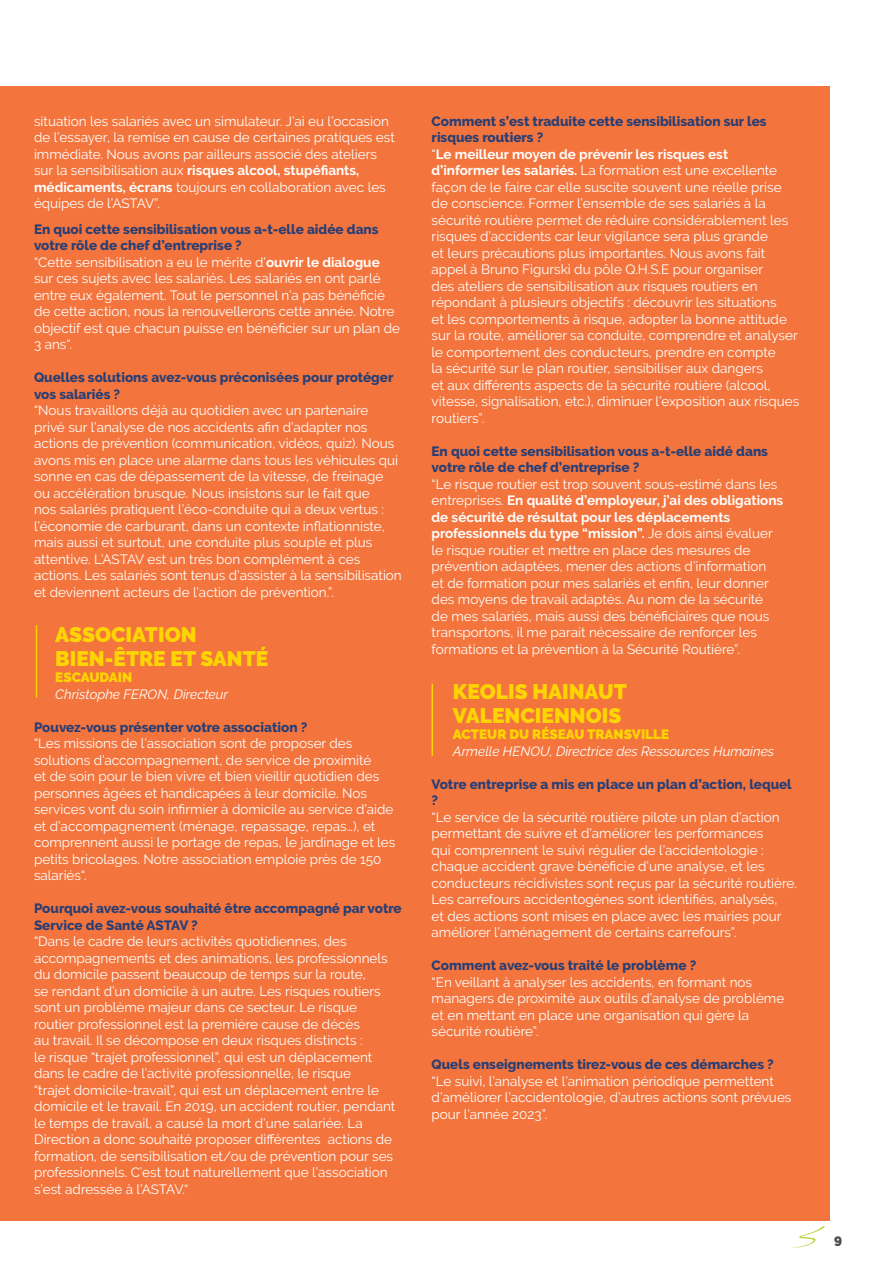
<style>
.page{position:relative;width:893px;height:1263px;background:#fff}
.page>*{position:absolute;margin:0;border:0;box-sizing:border-box;transform-origin:0 0}
.TXT{font:900 21px "Raleway";color:#fed503}
.TXT-2{font:13.5px/16.5px "Raleway";color:#fff}
.TXT-3{font:800 13.5px/16.5px "Raleway";color:#283e75}
.TXT-4{font:italic 13.5px "Raleway";color:#fff}
.TXT-5{font:900 13.5px "Raleway";color:#fed503}
.t1{font:900 13.5px "Raleway";color:#4b4c4d}
.s1{font-weight:700}
</style>
<div class="page">
<div style="left:0;top:86px;width:829px;height:1134px;background:#f3753d"></div>
<hr style="left:36px;top:625px;width:1px;height:72px;background:#fed503">
<hr style="left:432px;top:684px;width:1px;height:72px;background:#fed503">
<svg style="left:792px;top:1226px;width:33px;height:22px"></svg>
<p class="TXT-2" style="left:34px;top:113px;width:362px">situation les salariés avec un simulateur. J’ai eu l’occasion de l’essayer, la remise en cause de certaines pratiques est immédiate. Nous avons par ailleurs associé des ateliers sur la sensibilisation aux <span class="s1">risques alcool, stupéfiants, médicaments, écrans</span> toujours en collaboration avec les équipes de l’ASTAV”.</p>
<p class="TXT-3" style="left:34px;top:221px;width:346px">En quoi cette sensibilisation vous a-t-elle aidée dans votre rôle de chef d’entreprise ?</p>
<p class="TXT-2" style="left:34px;top:254px;width:368px">“Cette sensibilisation a eu le mérite d’<span class="s1">ouvrir le dialogue </span>sur ces sujets avec les salariés. Les salariés en ont parlé entre eux également. Tout le personnel n’a pas bénéficié de cette action, nous la renouvellerons cette année. Notre objectif est que chacun puisse en bénéficier sur un plan de 3 ans“.</p>
<p class="TXT-3" style="left:34px;top:369px;width:361px">Quelles solutions avez-vous préconisées pour protéger vos salariés ?</p>
<p class="TXT-2" style="left:34px;top:402px;width:369px">“Nous travaillons déjà au quotidien avec un partenaire privé sur l’analyse de nos accidents afin d’adapter nos actions de prévention (communication, vidéos, quiz). Nous avons mis en place une alarme dans tous les véhicules qui sonne en cas de dépassement de la vitesse, de freinage ou accélération brusque. Nous insistons sur le fait que<br>nos salariés pratiquent l’éco-conduite qui a deux vertus : l’économie de carburant, dans un contexte inflationniste, mais aussi et surtout, une conduite plus souple et plus attentive. L’ASTAV est un très bon complément à ces actions. Les salariés sont tenus d’assister à la sensibilisation et deviennent acteurs de l’action de prévention.”.</p>
<p class="TXT" style="left:55px;top:622px;width:143px">ASSOCIATION</p>
<p class="TXT" style="left:55px;top:646px;width:215px">BIEN-ÊTRE ET SANTÉ</p>
<p class="TXT-5" style="left:55px;top:670px;width:78px">ESCAUDAIN</p>
<p class="TXT-4" style="left:55px;top:686px;width:174px">Christophe FERON, Directeur</p>
<p class="TXT-3" style="left:34px;top:719px;width:275px">Pouvez-vous présenter votre association ?</p>
<p class="TXT-2" style="left:34px;top:735px;width:363px">“Les missions de l’association sont de proposer des solutions d’accompagnement, de service de proximité<br>et de soin pour le bien vivre et bien vieillir quotidien des personnes âgées et handicapées à leur domicile. Nos services vont du soin infirmier à domicile au service d’aide et d’accompagnement (ménage, repassage, repas…), et comprennent aussi le portage de repas, le jardinage et les petits bricolages. Notre association emploie près de 150 salariés“.</p>
<p class="TXT-3" style="left:34px;top:900px;width:369px">Pourquoi avez-vous souhaité être accompagné par votre<br>Service de Santé ASTAV ?</p>
<p class="TXT-2" style="left:34px;top:933px;width:363px">“Dans le cadre de leurs activités quotidiennes, des accompagnements et des animations, les professionnels du domicile passent beaucoup de temps sur la route,<br>se rendant d’un domicile à un autre. Les risques routiers sont un problème majeur dans ce secteur. Le risque routier professionnel est la première cause de décès<br>au travail. Il se décompose en deux risques distincts :<br>le risque “trajet professionnel”, qui est un déplacement dans le cadre de l’activité professionnelle, le risque<br>“trajet domicile-travail”, qui est un déplacement entre le domicile et le travail. En 2019, un accident routier, pendant le temps de travail, a causé la mort d’une salariée. La Direction a donc souhaité proposer différentes actions de formation, de sensibilisation et/ou de prévention pour ses professionnels. C’est tout naturellement que l’association s’est adressée à l’ASTAV.“</p>
<p class="TXT-3" style="left:432px;top:113px;width:336px">Comment s’est traduite cette sensibilisation sur les risques routiers ?</p>
<p class="TXT-2" style="left:432px;top:146px;width:369px">“<span class="s1">Le meilleur moyen de prévenir les risques est<br>d’informer les salariés.</span> La formation est une excellente façon de le faire car elle suscite souvent une réelle prise de conscience. Former l’ensemble de ses salariés à la sécurité routière permet de réduire considérablement les risques d’accidents car leur vigilance sera plus grande<br>et leurs précautions plus importantes. Nous avons fait appel à Bruno Figurski du pôle Q.H.S.E pour organiser<br>des ateliers de sensibilisation aux risques routiers en répondant à plusieurs objectifs : découvrir les situations<br>et les comportements à risque, adopter la bonne attitude sur la route, améliorer sa conduite, comprendre et analyser le comportement des conducteurs, prendre en compte<br>la sécurité sur le plan routier, sensibiliser aux dangers<br>et aux différents aspects de la sécurité routière (alcool, vitesse, signalisation, etc.), diminuer l’exposition aux risques routiers”.</p>
<p class="TXT-3" style="left:432px;top:443px;width:338px">En quoi cette sensibilisation vous a-t-elle aidé dans votre rôle de chef d’entreprise ?</p>
<p class="TXT-2" style="left:432px;top:476px;width:353px">“Le risque routier est trop souvent sous-estimé dans les entreprises. <span class="s1">En qualité d’employeur, j’ai des obligations de sécurité de résultat pour les déplacements professionnels du type “mission”.</span> Je dois ainsi évaluer le risque routier et mettre en place des mesures de prévention adaptées, mener des actions d’information<br>et de formation pour mes salariés et enfin, leur donner des moyens de travail adaptés. Au nom de la sécurité<br>de mes salariés, mais aussi des bénéficiaires que nous transportons, il me parait nécessaire de renforcer les formations et la prévention à la Sécurité Routière”.</p>
<p class="TXT" style="left:453px;top:679px;width:175px">KEOLIS HAINAUT</p>
<p class="TXT" style="left:453px;top:703px;width:170px">VALENCIENNOIS</p>
<p class="TXT-5" style="left:453px;top:727px;width:218px">ACTEUR DU RÉSEAU TRANSVILLE</p>
<p class="TXT-4" style="left:453px;top:743px;width:323px">Armelle HENOU, Directrice des Ressources Humaines</p>
<p class="TXT-3" style="left:432px;top:776px;width:362px">Votre entreprise a mis en place un plan d’action, lequel ?</p>
<p class="TXT-2" style="left:432px;top:809px;width:367px">“Le service de la sécurité routière pilote un plan d’action permettant de suivre et d’améliorer les performances<br>qui comprennent le suivi régulier de l’accidentologie : chaque accident grave bénéficie d’une analyse, et les conducteurs récidivistes sont reçus par la sécurité routière.<br>Les carrefours accidentogènes sont identifiés, analysés,<br>et des actions sont mises en place avec les mairies pour améliorer l’aménagement de certains carrefours”.</p>
<p class="TXT-3" style="left:432px;top:957px;width:266px">Comment avez-vous traité le problème ?</p>
<p class="TXT-2" style="left:432px;top:974px;width:354px">“En veillant à analyser les accidents, en formant nos managers de proximité aux outils d’analyse de problème et en mettant en place une organisation qui gère la sécurité routière”.</p>
<p class="TXT-3" style="left:432px;top:1056px;width:344px">Quels enseignements tirez-vous de ces démarches ?</p>
<p class="TXT-2" style="left:432px;top:1073px;width:361px">“Le suivi, l’analyse et l’animation périodique permettent d’améliorer l’accidentologie, d’autres actions sont prévues pour l’année 2023”.</p>
<p class="t1" style="left:834px;top:1231px;width:9px">9</p>
</div>
